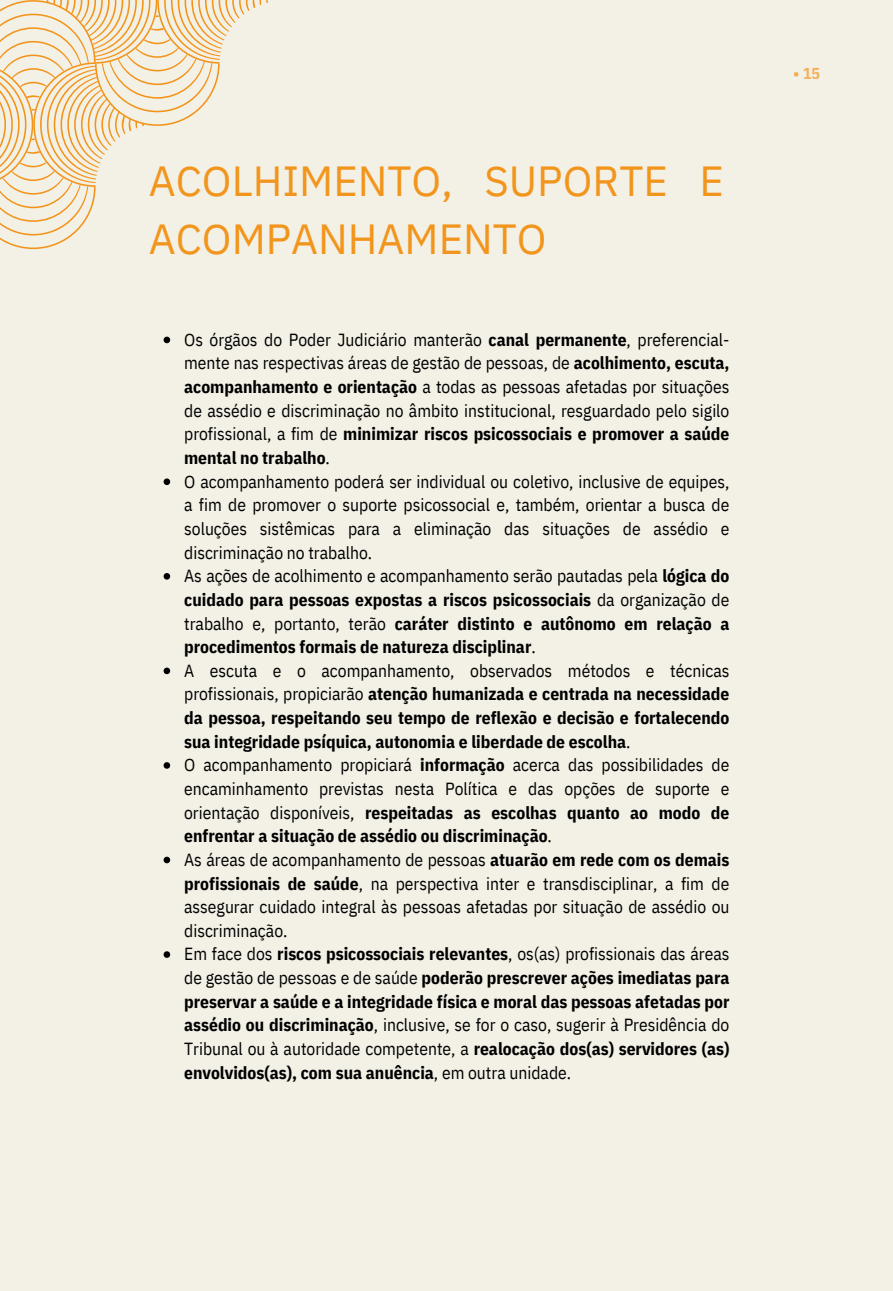
<style>
.page{position:relative;width:893px;height:1291px;background:#fff}
.page>*{position:absolute;margin:0;border:0;box-sizing:border-box;transform-origin:0 0}
.t1{font:42px/57.8px "IBM Plex Sans";color:#f2951c}
.t2{font:17.5px/23.6px "IBM Plex Sans Cond";color:#000;text-align:justify}
.t3{font:700 17.5px/23.6px "IBM Plex Sans Cond";color:#000;text-align:justify}
.t4{font:700 15.75px "IBM Plex Sans Cond";color:#f29419}
.s1{font-weight:700}
.s2{font-weight:400}
</style>
<div class="page">
<div style="left:0;top:0;width:892px;height:1290px;background:#f3f0e5"></div>
<svg style="left:0;top:0;width:268px;height:249px"></svg>
<svg style="left:164px;top:336px;width:6px;height:7px"></svg>
<svg style="left:164px;top:478px;width:6px;height:7px"></svg>
<svg style="left:164px;top:573px;width:6px;height:6px"></svg>
<svg style="left:164px;top:667px;width:6px;height:7px"></svg>
<svg style="left:164px;top:762px;width:6px;height:6px"></svg>
<svg style="left:164px;top:856px;width:6px;height:7px"></svg>
<svg style="left:164px;top:951px;width:6px;height:6px"></svg>
<p class="t1" style="left:149px;top:151px;width:576px">ACOLHIMENTO, SUPORTE E<br>ACOMPANHAMENTO</p>
<h1 class="t2" style="left:184px;top:327px;width:547px">Os órgãos do Poder Judiciário manterão <span class="s1">canal permanente</span>, preferencial&shy;mente nas respectivas áreas de gestão de pessoas, de <span class="s1">acolhimento, escuta, acompanhamento e orientação</span> a todas as pessoas afetadas por situações de assédio e discriminação no âmbito institucional, resguardado pelo sigilo profissional, a fim de <span class="s1">minimizar riscos psicossociais e promover a saúde mental no trabalho</span>.</h1>
<p class="t2" style="left:184px;top:469px;width:547px">O acompanhamento poderá ser individual ou coletivo, inclusive de equipes, a fim de promover o suporte psicossocial e, também, orientar a busca de soluções sistêmicas para a eliminação das situações de assédio e discriminação no trabalho.</p>
<p class="t3" style="left:184px;top:564px;width:547px"><span class="s2">As ações de acolhimento e acompanhamento serão pautadas pela</span> lógica do cuidado para pessoas expostas a riscos psicossociais <span class="s2">da organização de trabalho e, portanto, terão</span> caráter distinto e autônomo em relação a procedimentos formais de natureza disciplinar<span class="s2">.</span></p>
<p class="t3" style="left:184px;top:658px;width:547px"><span class="s2">A escuta e o acompanhamento, observados métodos e técnicas profissionais, propiciarão</span> atenção humanizada e centrada na necessidade da pessoa, respeitando seu tempo de reflexão e decisão e fortalecendo sua integridade psíquica, autonomia e liberdade de escolha<span class="s2">.</span></p>
<p class="t2" style="left:184px;top:753px;width:547px">O acompanhamento propiciará <span class="s1">informação</span> acerca das possibilidades de encaminhamento previstas nesta Política e das opções de suporte e orientação disponíveis, <span class="s1">respeitadas as escolhas quanto ao modo de enfrentar a situação de assédio ou discriminação</span>.</p>
<p class="t2" style="left:184px;top:847px;width:547px">As áreas de acompanhamento de pessoas <span class="s1">atuarão em rede com os demais profissionais de saúde</span>, na perspectiva inter e transdisciplinar, a fim de assegurar cuidado integral às pessoas afetadas por situação de assédio ou discriminação.</p>
<p class="t3" style="left:184px;top:942px;width:547px"><span class="s2">Em face dos</span> riscos psicossociais relevantes<span class="s2">, os(as) profissionais das áreas de gestão de pessoas e de saúde</span> poderão prescrever ações imediatas para preservar a saúde e a integridade física e moral das pessoas afetadas por assédio ou discriminação<span class="s2">, inclusive, se for o caso, sugerir à Presidência do Tribunal ou à autoridade competente, a</span> realocação dos(as) servidores (as) envolvidos(as), com sua anuência<span class="s2">, em outra unidade.</span></p>
<p class="t4" style="left:793px;top:63px;width:28px">•15</p>
</div>
